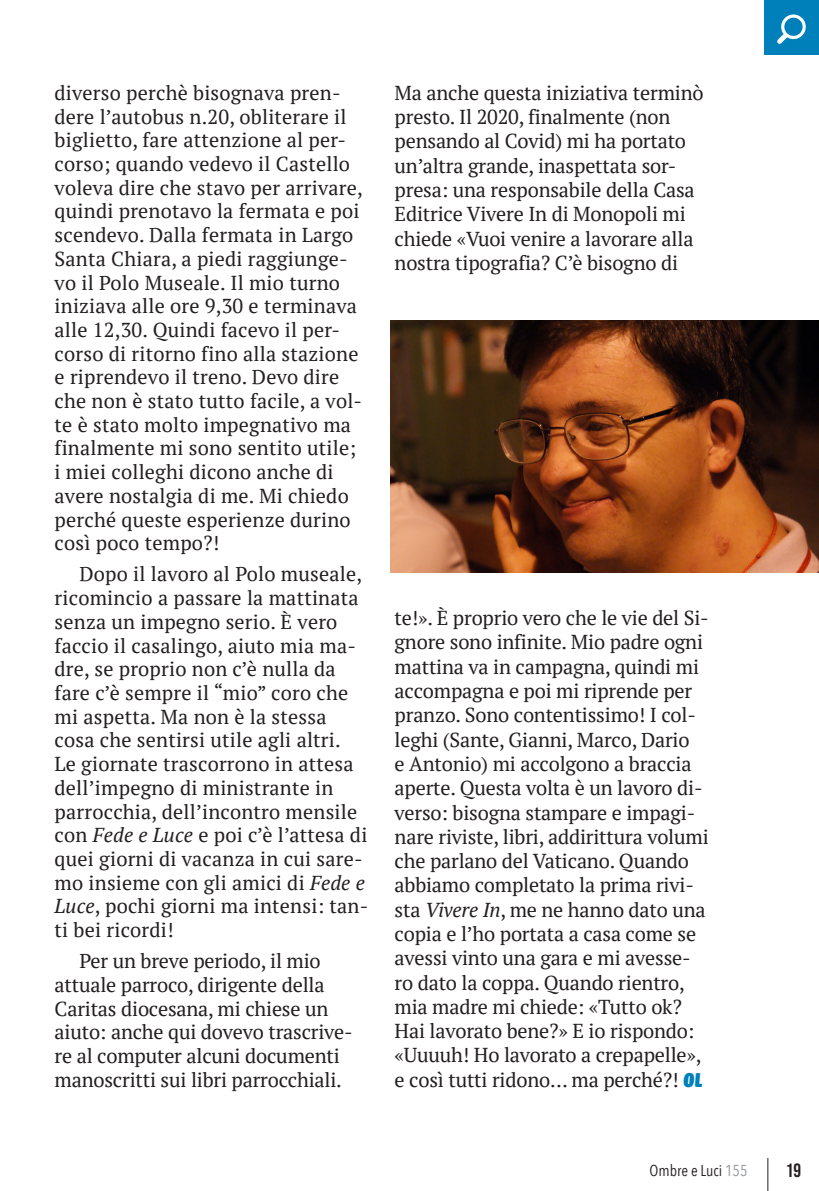
<style>
.page{position:relative;width:819px;height:1191px;background:#fff}
.page>*{position:absolute;margin:0;border:0;box-sizing:border-box;transform-origin:0 0}
.t1{font:20.12px/24.3px "PT Serif";letter-spacing:-.01em;color:#231f20}
.t2{font:20.12px/23.6px "PT Serif";letter-spacing:.01em;color:#231f20}
.t3{font:19.25px "Bebas Neue";color:#231f20}
.t4{font:15.75px "Avenir Next Condensed";color:#231f20}
.s1{font-style:italic}
.s2{font-family:"Calcite Pro";font-weight:900;color:#0080bb}
.s3{color:#939598}
</style>
<div class="page">
<hr style="left:767px;top:1158px;width:1px;height:33px;background:#231f20">
<div style="left:764px;top:0;width:55px;height:54px;background:#0080bb"></div>
<div style="left:781px;top:15px;width:24px;height:24px;border:3px solid #fff;border-radius:50%"></div>
<svg style="left:777px;top:29px;width:14px;height:15px"></svg>
<img style="left:390px;top:320px;width:429px;height:253px">
<p class="t2" style="left:55px;top:81px;width:310px">diverso perchè bisognava pren&shy;dere l’autobus n.20, obliterare il biglietto, fare attenzione al per&shy;corso; quando vedevo il Castello voleva dire che stavo per arrivare, quindi prenotavo la fermata e poi scendevo. Dalla fermata in Largo<br>Santa Chiara, a piedi raggiunge&shy;vo il Polo Museale. Il mio turno iniziava alle ore 9,30 e terminava alle 12,30. Quindi facevo il per&shy;corso di ritorno fino alla stazione e riprendevo il treno. Devo dire che non è stato tutto facile, a vol&shy;te è stato molto impegnativo ma finalmente mi sono sentito utile; i miei colleghi dicono anche di avere nostalgia di me. Mi chiedo perché queste esperienze durino così poco tempo?!</p>
<p class="t2" style="left:55px;top:562px;width:315px;text-indent:25px">Dopo il lavoro al Polo museale, ricomincio a passare la mattinata senza un impegno serio. È vero faccio il casalingo, aiuto mia ma&shy;dre, se proprio non c’è nulla da fare c’è sempre il “mio” coro che mi aspetta. Ma non è la stessa cosa che sentirsi utile agli altri.<br>Le giornate trascorrono in attesa dell’impegno di ministrante in parrocchia, dell’incontro mensile con <span class="s1">Fede e Luce</span> e poi c’è l’attesa di quei giorni di vacanza in cui sare&shy;mo insieme con gli amici di <span class="s1">Fede e<br>Luce</span>, pochi giorni ma intensi: tan&shy;ti bei ricordi!</p>
<p class="t1" style="left:55px;top:949px;width:300px;line-height:23.6px;text-indent:25px">Per un breve periodo, il mio attuale parroco, dirigente della Caritas diocesana, mi chiese un aiuto: anche qui dovevo trascrive&shy;re al computer alcuni documenti manoscritti sui libri parrocchiali.</p>
<p class="t1" style="left:394px;top:80px;width:310px">Ma anche questa iniziativa terminò presto. Il 2020, finalmente (non pensando al Covid) mi ha portato un’altra grande, inaspettata sor&shy;presa: una responsabile della Casa Editrice Vivere In di Monopoli mi chiede «Vuoi venire a lavorare alla nostra tipografia? C’è bisogno di</p>
<p class="t1" style="left:394px;top:605px;width:316px">te!». È proprio vero che le vie del Si&shy;gnore sono infinite. Mio padre ogni mattina va in campagna, quindi mi accompagna e poi mi riprende per pranzo. Sono contentissimo! I col&shy;leghi (Sante, Gianni, Marco, Dario<br>e Antonio) mi accolgono a braccia aperte. Questa volta è un lavoro di&shy;verso: bisogna stampare e impagi&shy;nare riviste, libri, addirittura volumi che parlano del Vaticano. Quando abbiamo completato la prima rivi&shy;sta <span class="s1">Vivere In</span>, me ne hanno dato una copia e l’ho portata a casa come se avessi vinto una gara e mi avesse&shy;ro dato la coppa. Quando rientro, mia madre mi chiede: «Tutto ok?<br>Hai lavorato bene?» E io rispondo: «Uuuuh! Ho lavorato a crepapelle», e così tutti ridono… ma perché?! <span class="s2">OL</span></p>
<p class="t4" style="left:649px;top:1156px;width:99px">Ombre e Luci <span class="s3">155</span></p>
<p class="t3" style="left:785px;top:1159px;width:17px">19</p>
</div>
